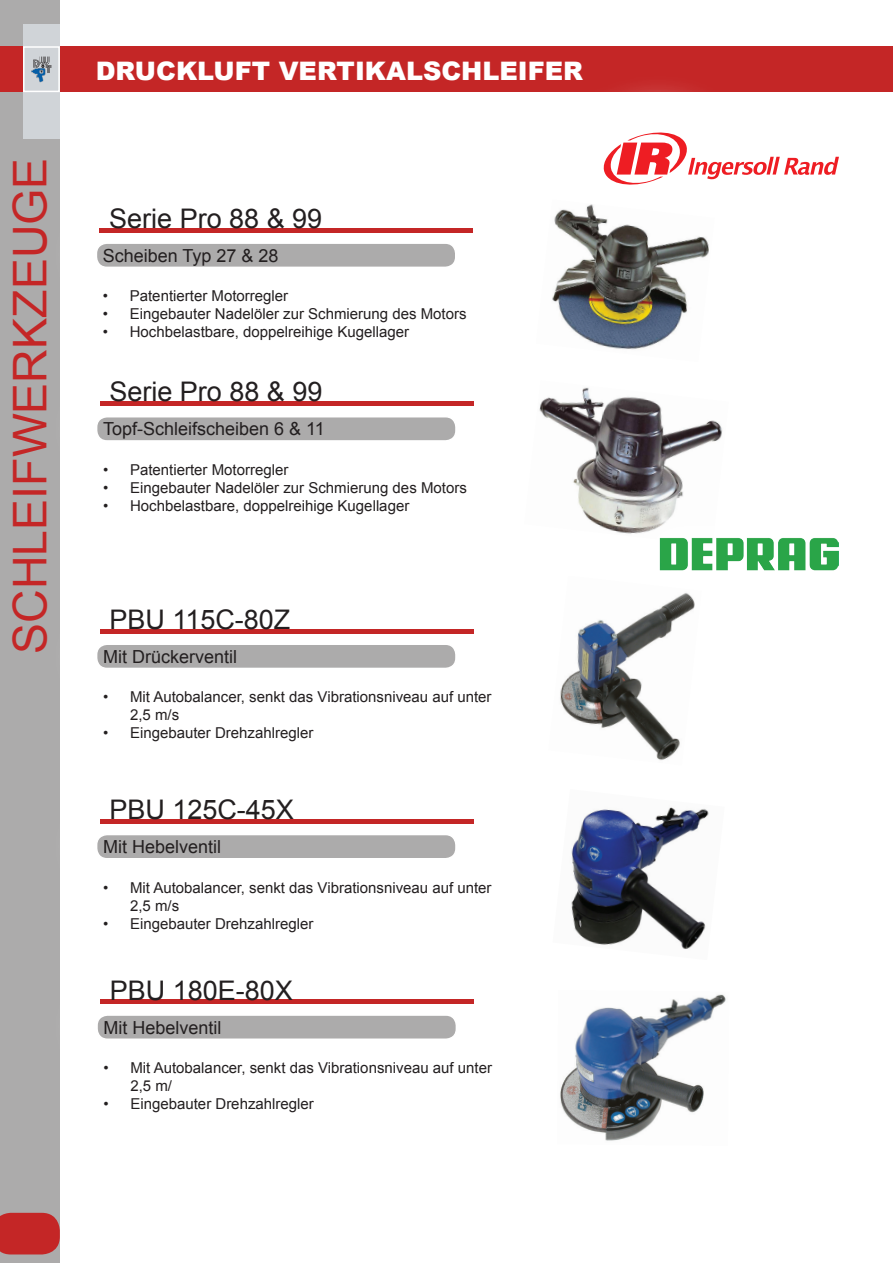
<style>
.page{position:relative;width:893px;height:1263px;background:#fff}
.page>*{position:absolute;margin:0;border:0;box-sizing:border-box;transform-origin:0 0}
.t1{font:46.5px "Arial";color:#c42626}
.t2{font:27px "Arial";color:#231f20}
.t3{font:900 25.5px "Arial";color:#fff}
.t4{font:18px "Arial";color:#231f20}
.t5{font:15px/18px "Arial";color:#231f20}
</style>
<div class="page">
<div style="left:0;top:0;width:60px;height:1263px;background:#acabab"></div>
<div style="left:0;top:46px;width:893px;height:46px;background:#c42626"></div>
<svg style="left:0;top:1213px;width:60px;height:41px;background:#c22d2d"></svg>
<div style="left:23px;top:24px;width:37px;height:114px;background:#d0d4d8"></div>
<div style="left:23px;top:46px;width:37px;height:46px;border:2px solid #fff"></div>
<svg style="left:32px;top:57px;width:20px;height:25px"></svg>
<div style="left:49px;top:194px;width:454px;height:122px;background:#fff"></div>
<div style="left:96px;top:243px;width:360px;height:24px;background:#acabab;border-radius:10px"></div>
<div style="left:96px;top:242px;width:360px;height:26px;border:2px solid #fff;border-radius:10px"></div>
<img style="left:552px;top:244px;width:157px;height:106px">
<hr style="left:100px;top:228px;width:373px;height:4px;background:#c42626">
<div style="left:49px;top:367px;width:455px;height:123px;background:#fff"></div>
<div style="left:97px;top:417px;width:359px;height:24px;background:#acabab;border-radius:10px"></div>
<div style="left:96px;top:416px;width:361px;height:26px;border:2px solid #fff;border-radius:10px"></div>
<img style="left:539px;top:387px;width:184px;height:138px">
<div style="left:100px;top:401px;width:374px;height:5px;background:#c42626"></div>
<div style="left:49px;top:595px;width:455px;height:122px;background:#fff"></div>
<div style="left:97px;top:644px;width:359px;height:24px;background:#acabab;border-radius:10px"></div>
<div style="left:96px;top:643px;width:361px;height:26px;border:2px solid #fff;border-radius:10px"></div>
<img style="left:560px;top:620px;width:120px;height:141px">
<hr style="left:100px;top:629px;width:374px;height:4px;background:#c42626">
<div style="left:49px;top:785px;width:455px;height:123px;background:#fff"></div>
<div style="left:97px;top:834px;width:359px;height:25px;background:#acabab;border-radius:10px"></div>
<div style="left:96px;top:834px;width:361px;height:25px;border:2px solid #fff;border-radius:10px"></div>
<img style="left:571px;top:807px;width:138px;height:143px">
<hr style="left:100px;top:819px;width:374px;height:4px;background:#c42626">
<div style="left:49px;top:966px;width:455px;height:122px;background:#fff"></div>
<div style="left:97px;top:1015px;width:359px;height:24px;background:#acabab;border-radius:10px"></div>
<div style="left:96px;top:1014px;width:361px;height:26px;border:2px solid #fff;border-radius:10px"></div>
<img style="left:560px;top:994px;width:166px;height:147px">
<hr style="left:100px;top:1000px;width:374px;height:4px;background:#c42626">
<div style="left:599px;top:477px;width:294px;height:154px;background:#fff"></div>
<img style="left:659px;top:538px;width:180px;height:32px">
<div style="left:545px;top:73px;width:348px;height:171px;background:#fff;opacity:.75"></div>
<svg style="left:604px;top:133px;width:235px;height:52px"></svg>
<h1 class="t1" style="left:0;top:654px;width:498px;rotate:-90deg">SCHLEIFWERKZEUGE</h1>
<h3 class="t3" style="left:96px;top:53px;width:489px">DRUCKLUFT VERTIKALSCHLEIFER</h3>
<p class="t2" style="left:109px;top:201px;width:215px">Serie Pro 88 &amp; 99</p>
<p class="t4" style="left:103px;top:244px;width:177px">Scheiben Typ 27 &amp; 28</p>
<p class="t5" style="left:103px;top:287px;width:187px">• Patentierter Motorregler</p>
<p class="t5" style="left:103px;top:305px;width:365px">• Eingebauter Nadelöler zur Schmierung des Motors</p>
<p class="t5" style="left:103px;top:323px;width:308px">• Hochbelastbare, doppelreihige Kugellager</p>
<p class="t2" style="left:109px;top:374px;width:215px">Serie Pro 88 &amp; 99</p>
<p class="t4" style="left:103px;top:417px;width:223px">Topf-Schleifscheiben 6 &amp; 11</p>
<p class="t5" style="left:103px;top:461px;width:187px">• Patentierter Motorregler</p>
<p class="t5" style="left:103px;top:479px;width:365px">• Eingebauter Nadelöler zur Schmierung des Motors</p>
<p class="t5" style="left:103px;top:497px;width:308px">• Hochbelastbare, doppelreihige Kugellager</p>
<p class="t2" style="left:109px;top:602px;width:183px">PBU 115C-80Z</p>
<p class="t4" style="left:103px;top:645px;width:136px">Mit Drückerventil</p>
<p class="t5" style="left:130px;top:688px;width:363px;text-indent:-27px">• Mit Autobalancer, senkt das Vibrationsniveau auf unter<br>2,5 m/s</p>
<p class="t5" style="left:103px;top:724px;width:212px">• Eingebauter Drehzahlregler</p>
<p class="t2" style="left:109px;top:792px;width:186px">PBU 125C-45X</p>
<p class="t4" style="left:103px;top:835px;width:120px">Mit Hebelventil</p>
<p class="t5" style="left:130px;top:879px;width:363px;text-indent:-27px">• Mit Autobalancer, senkt das Vibrationsniveau auf unter<br>2,5 m/s</p>
<p class="t5" style="left:103px;top:915px;width:212px">• Eingebauter Drehzahlregler</p>
<p class="t2" style="left:110px;top:972px;width:185px">PBU 180E-80X</p>
<p class="t4" style="left:103px;top:1015px;width:120px">Mit Hebelventil</p>
<p class="t5" style="left:130px;top:1059px;width:363px;text-indent:-27px">• Mit Autobalancer, senkt das Vibrationsniveau auf unter<br>2,5 m/</p>
<p class="t5" style="left:103px;top:1095px;width:212px">• Eingebauter Drehzahlregler</p>
</div>
